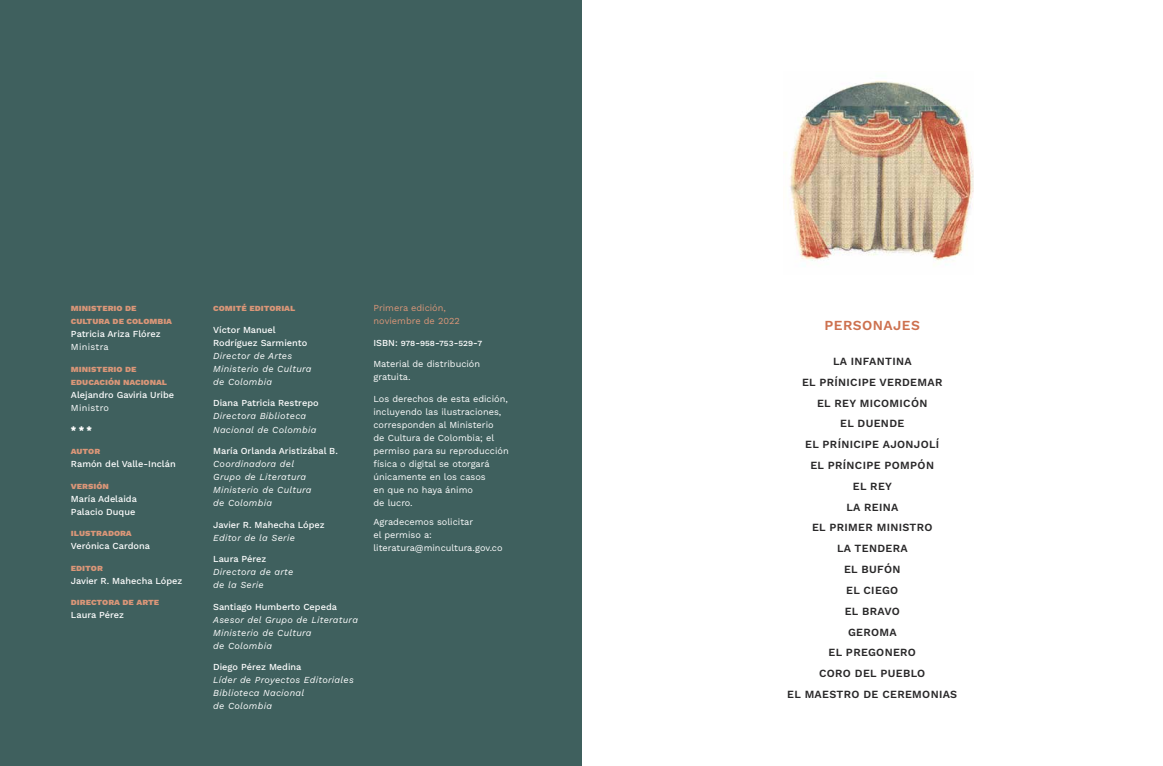
<style>
.page{position:relative;width:1163px;height:766px;background:#fff}
.page>*{position:absolute;margin:0;border:0;box-sizing:border-box;transform-origin:0 0}
.t1{font:600 13.8px "Work Sans";letter-spacing:.03em;color:#cd714f}
.t2{font:600 11px/20.8px "Work Sans";letter-spacing:.03em;color:#292829;text-align:center}
.t3{font:500 9.2px/13px "Work Sans";color:#fff}
.t4{font:italic 9.2px/13px "Work Sans";letter-spacing:.03em;color:#fff}
.t5{font:9.2px/13px "Work Sans";color:#fff}
.t6{font:800 9.2px/13px "Work Sans";color:#da9678}
.t7{font:9.2px/13px "Work Sans";color:#da9678}
.t8{font:9.2px "Work Sans";letter-spacing:.03em;color:#fff}
.t9{font:800 9.2px "Work Sans";letter-spacing:.125em;color:#da9678}
.t10{font:900 9.2px "Work Sans";color:#fff}
</style>
<div class="page">
<img style="left:790px;top:81px;width:183px;height:184px">
<div style="left:0;top:0;width:581px;height:765px;background:#3f605e"></div>
<p class="t6" style="left:71px;top:301px;width:102px">ministerio de cultura de colombia</p>
<p class="t3" style="left:71px;top:327px;width:91px">Patricia Ariza Flórez</p>
<p class="t8" style="left:71px;top:340px;width:39px">Ministra</p>
<p class="t6" style="left:71px;top:362px;width:98px">ministerio de educación nacional</p>
<p class="t3" style="left:71px;top:388px;width:105px">Alejandro Gaviria Uribe</p>
<p class="t8" style="left:71px;top:401px;width:40px">Ministro</p>
<p class="t10" style="left:71px;top:422px;width:23px">* * *</p>
<p class="t6" style="left:71px;top:444px;width:29px">autor</p>
<p class="t3" style="left:71px;top:457px;width:106px">Ramón del Valle-Inclán</p>
<p class="t6" style="left:71px;top:478px;width:40px">versión</p>
<p class="t3" style="left:71px;top:491px;width:68px">María Adelaida<br>Palacio Duque</p>
<p class="t6" style="left:71px;top:526px;width:62px">ilustradora</p>
<p class="t3" style="left:71px;top:539px;width:81px">Verónica Cardona</p>
<p class="t6" style="left:71px;top:560px;width:32px">editor</p>
<p class="t3" style="left:71px;top:573px;width:113px">Javier R. Mahecha López</p>
<p class="t9" style="left:71px;top:595px;width:90px">directora de arte</p>
<p class="t3" style="left:71px;top:608px;width:55px">Laura Pérez</p>
<p class="t6" style="left:213px;top:301px;width:84px">comité editorial</p>
<p class="t3" style="left:213px;top:323px;width:96px">Víctor Manuel<br>Rodríguez Sarmiento</p>
<p class="t4" style="left:213px;top:348px;width:100px">Director de Artes<br>Ministerio de Cultura de Colombia</p>
<p class="t3" style="left:213px;top:396px;width:107px">Diana Patricia Restrepo</p>
<p class="t4" style="left:213px;top:409px;width:105px">Directora Biblioteca<br>Nacional de Colombia</p>
<p class="t3" style="left:213px;top:444px;width:126px">María Orlanda Aristizábal B.</p>
<p class="t4" style="left:213px;top:456px;width:100px">Coordinadora del<br>Grupo de Literatura<br>Ministerio de Cultura de Colombia</p>
<p class="t3" style="left:213px;top:517px;width:113px">Javier R. Mahecha López</p>
<p class="t4" style="left:213px;top:530px;width:83px">Editor de la Serie</p>
<p class="t3" style="left:213px;top:552px;width:55px">Laura Pérez</p>
<p class="t4" style="left:213px;top:564px;width:82px">Directora de arte de la Serie</p>
<p class="t3" style="left:213px;top:599px;width:125px">Santiago Humberto Cepeda</p>
<p class="t4" style="left:213px;top:612px;width:146px">Asesor del Grupo de Literatura<br>Ministerio de Cultura<br>de Colombia</p>
<p class="t3" style="left:213px;top:660px;width:90px">Diego Pérez Medina</p>
<p class="t4" style="left:213px;top:672px;width:142px">Líder de Proyectos Editoriales<br>Biblioteca Nacional<br>de Colombia</p>
<p class="t7" style="left:373px;top:301px;width:88px">Primera edición, noviembre de 2022</p>
<p class="t3" style="left:373px;top:336px;width:110px">ISBN: 978-958-753-529-7</p>
<p class="t5" style="left:373px;top:357px;width:108px">Material de distribución gratuita.</p>
<p class="t5" style="left:373px;top:392px;width:137px">Los derechos de esta edición, incluyendo las ilustraciones, corresponden al Ministerio<br>de Cultura de Colombia; el permiso para su reproducción física o digital se otorgará únicamente en los casos<br>en que no haya ánimo<br>de lucro.</p>
<p class="t5" style="left:373px;top:514px;width:131px">Agradecemos solicitar<br>el permiso a: literatura@mincultura.gov.co</p>
<h1 class="t1" style="left:824px;top:315px;width:97px">PERSONAJES</h1>
<p class="t2" style="left:787px;top:350px;width:171px">LA INFANTINA<br>EL PRÍNICIPE VERDEMAR<br>EL REY MICOMICÓN<br>EL DUENDE<br>EL PRÍNICIPE AJONJOLÍ<br>EL PRÍNCIPE POMPÓN<br>EL REY<br>LA REINA<br>EL PRIMER MINISTRO<br>LA TENDERA<br>EL BUFÓN<br>EL CIEGO<br>EL BRAVO<br>GEROMA<br>EL PREGONERO<br>CORO DEL PUEBLO<br>EL MAESTRO DE CEREMONIAS</p>
</div>
